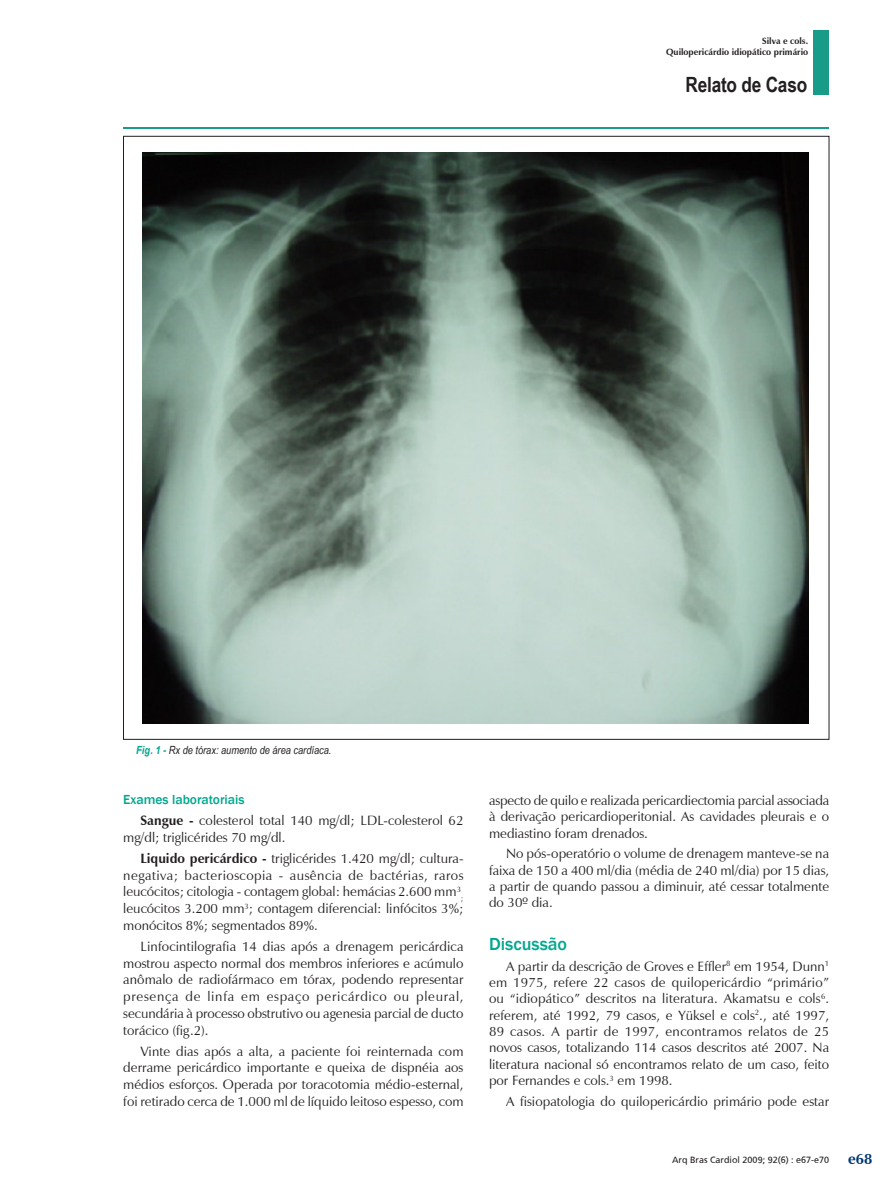
<style>
.page{position:relative;width:893px;height:1191px;background:#fff}
.page>*{position:absolute;margin:0;border:0;box-sizing:border-box;transform-origin:0 0}
.t1{font:700 21px "Arial Narrow";letter-spacing:-.01em;color:#231f20}
.Títulos__textos{font:500 18px "Franklin Gothic";color:#00a78e}
.t2{font:700 15px "Zapf Humanist 601 BT";color:#013775}
.Texto{font:13.5px/16.8px "Zapf Humanist 601 BT";color:#231f20;text-align:justify}
.Subtítulo{font:500 13.5px "Franklin Gothic";color:#00a78e}
._04_FIGURA_ref{font:italic 11.25px "Arial Narrow";color:#231f20}
.t3{font:700 9px "Zapf Humanist 601 BT";color:#231f20}
.t4{font:9px "Frutiger";color:#231f20}
.Texto-2{font:7.8px "Zapf Humanist 601 BT";color:#231f20}
.s1{font-weight:700;color:#00a78e}
.s2{font-weight:700}
</style>
<div class="page">
<hr style="left:123px;top:127px;width:706px;height:1px;background:#189c88">
<div style="left:813px;top:30px;width:16px;height:64px;background:#189c88"></div>
<img style="left:143px;top:152px;width:665px;height:571px">
<p class="t3" style="left:762px;top:36px;width:47px">Silva e cols.</p>
<p class="t3" style="left:666px;top:47px;width:144px">Quilopericárdio idiopático primário</p>
<p class="t1" style="left:685px;top:69px;width:123px">Relato de Caso</p>
<p class="_04_FIGURA_ref" style="left:136px;top:742px;width:197px"><span class="s1">Fig. 1 -</span> Rx de tórax: aumento de área cardíaca.</p>
<p class="Subtítulo" style="left:123px;top:791px;width:123px">Exames laboratoriais</p>
<p class="Texto" style="left:123px;top:812px;width:342px;text-indent:17px"><span class="s2">Sangue -</span> colesterol total 140 mg/dl; LDL-colesterol 62 mg/dl; triglicérides 70 mg/dl.</p>
<p class="Texto" style="left:123px;top:849px;width:342px;text-indent:17px"><span class="s2">Liquido pericárdico -</span> triglicérides 1.420 mg/dl; cultura&shy;negativa; bacterioscopia - ausência de bactérias, raros leucócitos; citologia - contagem global: hemácias 2.600 mm<sup>3</sup></p>
<p class="Texto-2" style="left:461px;top:893px;width:4px">;</p>
<p class="Texto" style="left:123px;top:900px;width:342px">leucócitos 3.200 mm<sup>3</sup>; contagem diferencial: linfócitos 3%; monócitos 8%; segmentados 89%.</p>
<p class="Texto" style="left:123px;top:937px;width:342px;text-indent:17px">Linfocintilografia 14 dias após a drenagem pericárdica mostrou aspecto normal dos membros inferiores e acúmulo anômalo de radiofármaco em tórax, podendo representar presença de linfa em espaço pericárdico ou pleural, secundária à processo obstrutivo ou agenesia parcial de ducto torácico (fig.2).</p>
<p class="Texto" style="left:123px;top:1042px;width:342px;text-indent:17px">Vinte dias após a alta, a paciente foi reinternada com derrame pericárdico importante e queixa de dispnéia aos médios esforços. Operada por toracotomia médio-esternal, foi retirado cerca de 1.000 ml de líquido leitoso espesso, com</p>
<p class="Texto" style="left:489px;top:792px;width:342px;line-height:16.4px">aspecto de quilo e realizada pericardiectomia parcial associada à derivação pericardioperitonial. As cavidades pleurais e o mediastino foram drenados.</p>
<p class="Texto" style="left:489px;top:845px;width:342px;line-height:16.4px;text-indent:17px">No pós-operatório o volume de drenagem manteve-se na faixa de 150 a 400 ml/dia (média de 240 ml/dia) por 15 dias, a partir de quando passou a diminuir, até cessar totalmente do 30º dia.</p>
<p class="Títulos__textos" style="left:489px;top:932px;width:80px">Discussão</p>
<p class="Texto" style="left:489px;top:957px;width:342px;line-height:16.4px;text-indent:17px">A partir da descrição de Groves e Effler<sup>8</sup> em 1954, Dunn<sup>1 </sup>em 1975, refere 22 casos de quilopericárdio “primário” ou “idiopático” descritos na literatura. Akamatsu e cols<sup>6</sup>. referem, até 1992, 79 casos, e Yüksel e cols<sup>2</sup>., até 1997, 89 casos. A partir de 1997, encontramos relatos de 25 novos casos, totalizando 114 casos descritos até 2007. Na literatura nacional só encontramos relato de um caso, feito por Fernandes e cols.<sup>3</sup> em 1998.</p>
<p class="Texto" style="left:506px;top:1092px;width:325px">A fisiopatologia do quilopericárdio primário pode estar</p>
<p class="t4" style="left:672px;top:1154px;width:159px">Arq Bras Cardiol 2009; 92(6) : e67-e70</p>
<p class="t2" style="left:848px;top:1149px;width:26px">e68</p>
</div>
